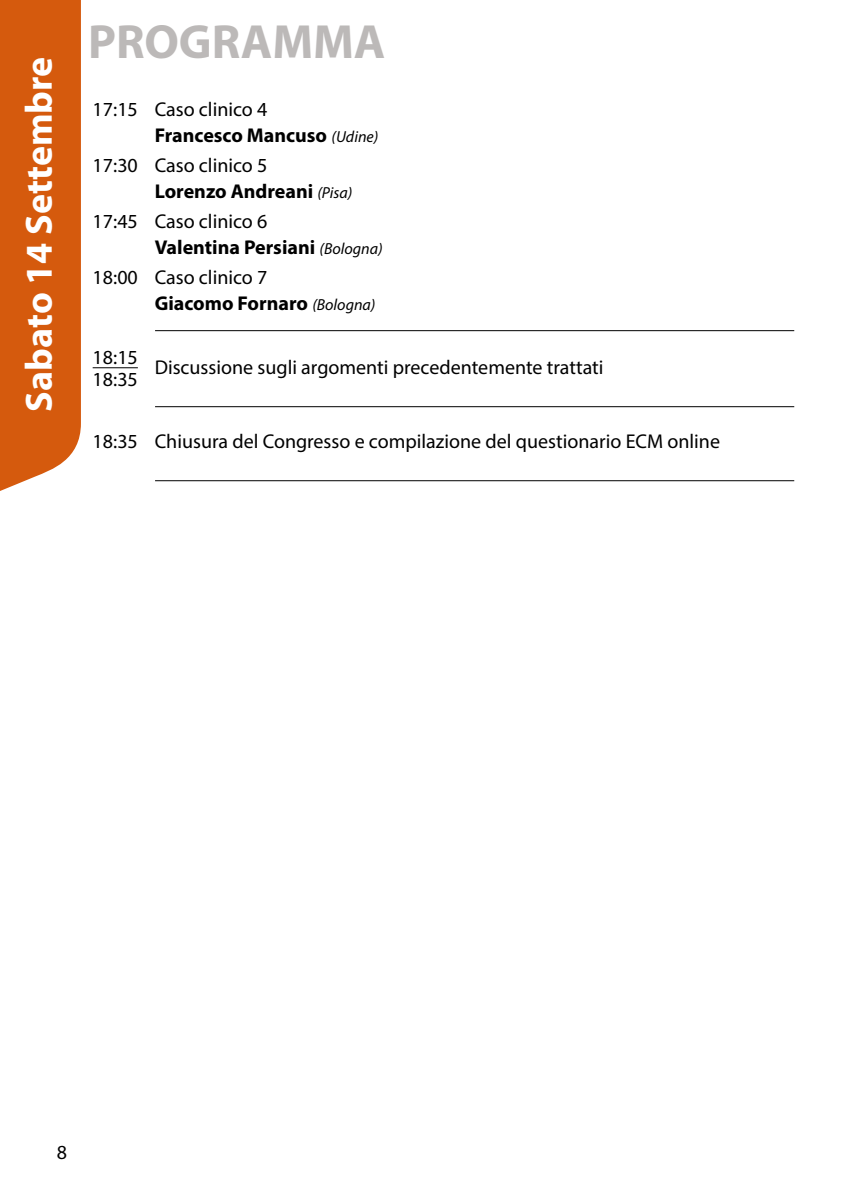
<style>
.page{position:relative;width:851px;height:1191px;background:#fff}
.page>*{position:absolute;margin:0;border:0;box-sizing:border-box;transform-origin:0 0}
.t1{font:700 48.2px "Myriad Pro";color:#bcb9b8}
.t2{font:700 38px "Myriad Pro";color:#fff}
.t3{font:20px "Myriad Pro";color:#000}
.t4{font:700 20px "Myriad Pro";color:#000}
.s1{font-weight:400;font-style:italic;font-size:16px}
</style>
<div class="page">
<div style="left:0;top:0;width:81px;height:491px;background:#d55a0d"></div>
<hr style="left:155px;top:330px;width:639px;height:1px;background:#000">
<hr style="left:93px;top:367px;width:45px;height:1px;background:#000">
<hr style="left:155px;top:406px;width:639px;height:1px;background:#000">
<hr style="left:155px;top:480px;width:639px;height:1px;background:#000">
<p class="t2" style="left:14px;top:411px;width:356px;rotate:-90deg">Sabato 14 Settembre</p>
<p class="t1" style="left:88px;top:10px;width:299px">PROGRAMMA</p>
<p class="t3" style="left:93px;top:97px;width:176px">17:15 Caso clinico 4</p>
<p class="t4" style="left:155px;top:122px;width:225px">Francesco Mancuso <span class="s1">(Udine)</span></p>
<p class="t3" style="left:93px;top:153px;width:176px">17:30 Caso clinico 5</p>
<p class="t4" style="left:155px;top:178px;width:199px">Lorenzo Andreani <span class="s1">(Pisa)</span></p>
<p class="t3" style="left:93px;top:209px;width:176px">17:45 Caso clinico 6</p>
<p class="t4" style="left:155px;top:234px;width:229px">Valentina Persiani <span class="s1">(Bologna)</span></p>
<p class="t3" style="left:93px;top:265px;width:176px">18:00 Caso clinico 7</p>
<p class="t4" style="left:155px;top:290px;width:222px">Giacomo Fornaro <span class="s1">(Bologna)</span></p>
<p class="t3" style="left:93px;top:345px;width:47px">18:15</p>
<p class="t3" style="left:155px;top:355px;width:450px">Discussione sugli argomenti precedentemente trattati</p>
<p class="t3" style="left:93px;top:367px;width:47px">18:35</p>
<p class="t3" style="left:93px;top:429px;width:628px">18:35 Chiusura del Congresso e compilazione del questionario ECM online</p>
<p class="t3" style="left:57px;top:1140px;width:12px">8</p>
</div>
